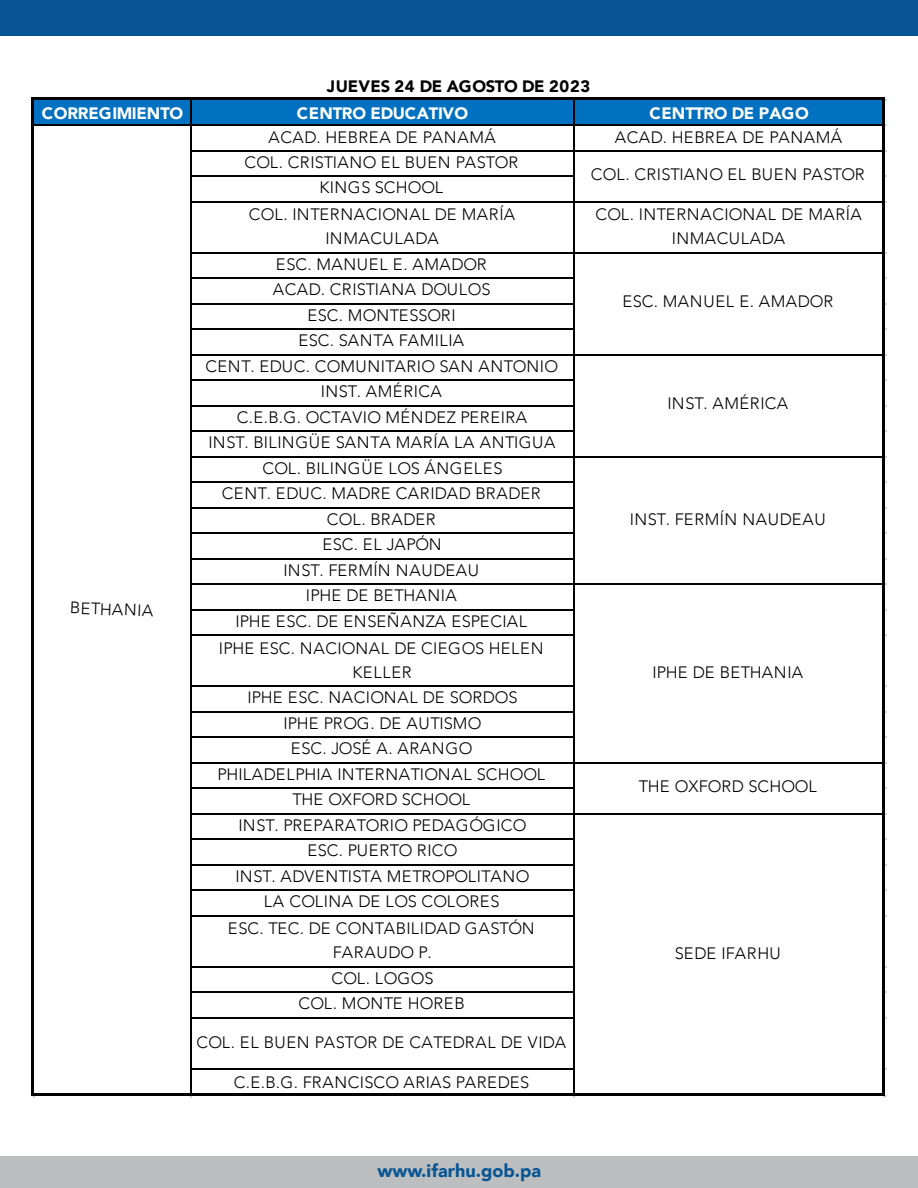
<style>
.page{position:relative;width:918px;height:1188px;background:#fff}
.page>*{position:absolute;margin:0;border:0;box-sizing:border-box;transform-origin:0 0}
.t1{font:900 18px "Avenir";color:#075594}
.t2{font:300 16.5px/25.5px "Avenir";letter-spacing:.025em;color:#000;text-align:center}
.t3{font:900 16.5px "Avenir";letter-spacing:-.01em;color:#fff}
.t4{font:900 16.5px "Avenir";letter-spacing:.005em;color:#000}
.t5{font:300 16.5px "Avenir";letter-spacing:-.01em;color:#000}
.t6{font:300 16.5px "Avenir";letter-spacing:.005em;color:#000}
</style>
<div class="page">
<div style="left:0;top:1157px;width:918px;height:31px;background:#bcbec0"></div>
<div style="left:0;top:0;width:918px;height:36px;background:#075594"></div>
<div style="left:33px;top:99px;width:852px;height:27px;background:#0070c0"></div>
<hr style="left:34px;top:98px;width:851px;height:2px;background:#000">
<hr style="left:31px;top:98px;width:3px;height:30px;background:#000">
<hr style="left:190px;top:100px;width:2px;height:28px;background:#000">
<svg style="left:573px;top:100px;width:1px;height:24px"></svg>
<hr style="left:882px;top:100px;width:3px;height:28px;background:#000">
<hr style="left:34px;top:124px;width:848px;height:2px;background:#000">
<hr style="left:192px;top:150px;width:690px;height:2px;background:#000">
<hr style="left:192px;top:176px;width:382px;height:1px;background:#000">
<hr style="left:192px;top:201px;width:690px;height:1px;background:#000">
<hr style="left:192px;top:252px;width:690px;height:2px;background:#000">
<hr style="left:192px;top:278px;width:382px;height:1px;background:#000">
<hr style="left:192px;top:303px;width:382px;height:1px;background:#000">
<hr style="left:192px;top:328px;width:382px;height:2px;background:#000">
<hr style="left:192px;top:354px;width:690px;height:2px;background:#000">
<hr style="left:192px;top:380px;width:382px;height:1px;background:#000">
<hr style="left:192px;top:405px;width:382px;height:1px;background:#000">
<hr style="left:192px;top:430px;width:382px;height:2px;background:#000">
<hr style="left:192px;top:456px;width:690px;height:2px;background:#000">
<hr style="left:192px;top:482px;width:382px;height:1px;background:#000">
<hr style="left:192px;top:507px;width:382px;height:1px;background:#000">
<hr style="left:192px;top:532px;width:382px;height:2px;background:#000">
<hr style="left:192px;top:558px;width:382px;height:2px;background:#000">
<hr style="left:192px;top:584px;width:690px;height:1px;background:#000">
<hr style="left:192px;top:609px;width:382px;height:1px;background:#000">
<hr style="left:192px;top:634px;width:382px;height:2px;background:#000">
<hr style="left:192px;top:686px;width:382px;height:1px;background:#000">
<hr style="left:192px;top:711px;width:382px;height:1px;background:#000">
<hr style="left:192px;top:736px;width:382px;height:2px;background:#000">
<hr style="left:192px;top:762px;width:690px;height:2px;background:#000">
<hr style="left:192px;top:788px;width:382px;height:1px;background:#000">
<hr style="left:192px;top:813px;width:690px;height:1px;background:#000">
<hr style="left:192px;top:838px;width:382px;height:2px;background:#000">
<hr style="left:192px;top:864px;width:382px;height:2px;background:#000">
<hr style="left:192px;top:890px;width:382px;height:1px;background:#000">
<hr style="left:192px;top:915px;width:382px;height:1px;background:#000">
<hr style="left:192px;top:966px;width:382px;height:2px;background:#000">
<hr style="left:192px;top:991px;width:382px;height:2px;background:#000">
<hr style="left:192px;top:1017px;width:382px;height:1px;background:#000">
<hr style="left:192px;top:1068px;width:382px;height:2px;background:#000">
<hr style="left:31px;top:124px;width:3px;height:972px;background:#000">
<hr style="left:190px;top:124px;width:2px;height:970px;background:#000">
<hr style="left:573px;top:124px;width:1px;height:970px;background:#000">
<hr style="left:34px;top:1094px;width:851px;height:2px;background:#000">
<hr style="left:882px;top:124px;width:3px;height:972px;background:#000">
<p class="t4" style="left:327px;top:72px;width:265px">JUEVES 24 DE AGOSTO DE 2023</p>
<p class="t2" style="left:268px;top:124px;width:229px">ACAD. HEBREA DE PANAMÁ</p>
<p class="t2" style="left:615px;top:124px;width:229px">ACAD. HEBREA DE PANAMÁ</p>
<p class="t2" style="left:244px;top:150px;width:275px">COL. CRISTIANO EL BUEN PASTOR<br>KINGS SCHOOL</p>
<p class="t2" style="left:249px;top:203px;width:268px;line-height:24px">COL. INTERNACIONAL DE MARÍA<br>INMACULADA</p>
<p class="t2" style="left:595px;top:203px;width:268px;line-height:24px">COL. INTERNACIONAL DE MARÍA<br>INMACULADA</p>
<p class="t2" style="left:205px;top:252px;width:354px">ESC. MANUEL E. AMADOR<br>ACAD. CRISTIANA DOULOS<br>ESC. MONTESSORI<br>ESC. SANTA FAMILIA<br>CENT. EDUC. COMUNITARIO SAN ANTONIO<br>INST. AMÉRICA<br>C.E.B.G. OCTAVIO MÉNDEZ PEREIRA<br>INST. BILINGÜE SANTA MARÍA LA ANTIGUA<br>COL. BILINGÜE LOS ÁNGELES<br>CENT. EDUC. MADRE CARIDAD BRADER<br>COL. BRADER<br>ESC. EL JAPÓN<br>INST. FERMÍN NAUDEAU<br>IPHE DE BETHANIA<br>IPHE ESC. DE ENSEÑANZA ESPECIAL</p>
<p class="t2" style="left:219px;top:636px;width:326px;line-height:24px">IPHE ESC. NACIONAL DE CIEGOS HELEN<br>KELLER</p>
<p class="t2" style="left:217px;top:685px;width:329px">IPHE ESC. NACIONAL DE SORDOS<br>IPHE PROG. DE AUTISMO<br>ESC. JOSÉ A. ARANGO<br>PHILADELPHIA INTERNATIONAL SCHOOL<br>THE OXFORD SCHOOL<br>INST. PREPARATORIO PEDAGÓGICO<br>ESC. PUERTO RICO<br>INST. ADVENTISTA METROPOLITANO<br>LA COLINA DE LOS COLORES</p>
<p class="t2" style="left:228px;top:917px;width:308px;line-height:24px">ESC. TEC. DE CONTABILIDAD GASTÓN<br>FARAUDO P.</p>
<p class="t2" style="left:298px;top:966px;width:168px">COL. LOGOS<br>COL. MONTE HOREB</p>
<p class="t2" style="left:196px;top:1030px;width:371px">COL. EL BUEN PASTOR DE CATEDRAL DE VIDA</p>
<p class="t2" style="left:234px;top:1069px;width:297px">C.E.B.G. FRANCISCO ARIAS PAREDES</p>
<p class="t3" style="left:42px;top:99px;width:143px">CORREGIMIENTO</p>
<p class="t3" style="left:297px;top:99px;width:173px">CENTRO EDUCATIVO</p>
<p class="t3" style="left:649px;top:99px;width:161px">CENTTRO DE PAGO</p>
<p class="t2" style="left:591px;top:162px;width:275px">COL. CRISTIANO EL BUEN PASTOR</p>
<p class="t2" style="left:622px;top:289px;width:212px">ESC. MANUEL E. AMADOR</p>
<p class="t2" style="left:667px;top:391px;width:122px">INST. AMÉRICA</p>
<p class="t2" style="left:630px;top:507px;width:197px">INST. FERMÍN NAUDEAU</p>
<p class="t2" style="left:70px;top:595px;width:85px;rotate:2deg">BETHANIA</p>
<p class="t6" style="left:652px;top:663px;width:152px">IPHE DE BETHANIA</p>
<p class="t5" style="left:639px;top:777px;width:179px">THE OXFORD SCHOOL</p>
<p class="t2" style="left:675px;top:940px;width:107px">SEDE IFARHU</p>
<p class="t1" style="left:378px;top:1155px;width:165px">www.ifarhu.gob.pa</p>
</div>
